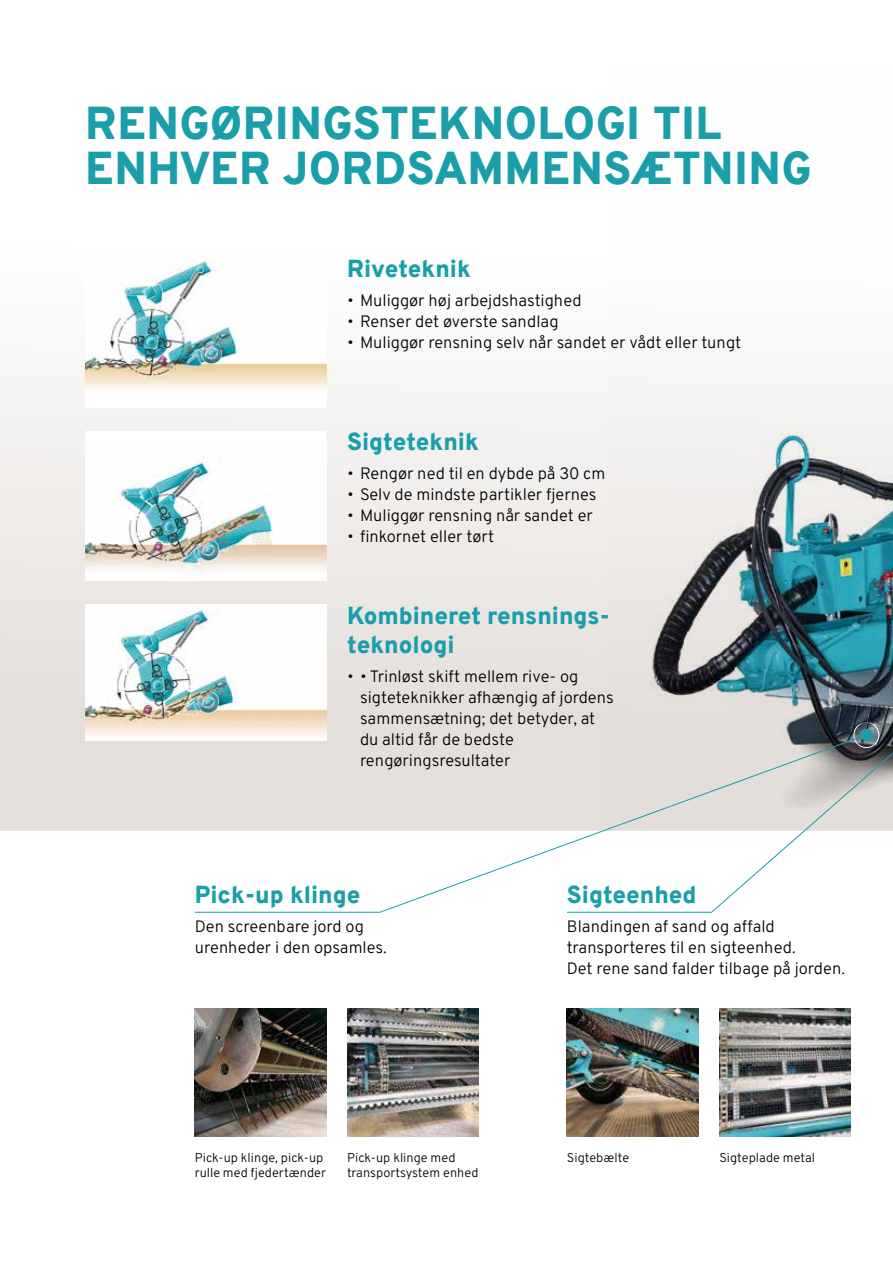
<style>
.page{position:relative;width:893px;height:1263px;background:#fff}
.page>*{position:absolute;margin:0;border:0;box-sizing:border-box;transform-origin:0 0}
.t1{font:900 45px/45px "Overpass";letter-spacing:.01em;color:#1a9eaa}
.t2{font:900 24px/28.5px "Overpass";color:#1a9eaa}
.t3{font:16.5px/21px "Overpass";color:#000}
.t4{font:12.75px "Overpass";color:#000}
</style>
<div class="page">
<svg style="left:0;top:362px;width:607px;height:469px;fill:#ece9e6"></svg>
<div style="left:607px;top:378px;width:286px;height:77px;background:#f5f3f2"></div>
<div style="left:85px;top:259px;width:241px;height:149px;background:#fff"></div>
<img style="left:85px;top:259px;width:241px;height:132px">
<div style="left:85px;top:432px;width:241px;height:148px;background:#fff"></div>
<img style="left:85px;top:457px;width:241px;height:114px">
<img style="left:85px;top:604px;width:241px;height:136px">
<img style="left:567px;top:1008px;width:131px;height:129px">
<img style="left:195px;top:1008px;width:131px;height:129px">
<img style="left:719px;top:1008px;width:131px;height:129px">
<img style="left:347px;top:1008px;width:131px;height:129px">
<svg style="left:194px;top:734px;width:372px;height:179px"></svg>
<img style="left:566px;top:455px;width:327px;height:458px">
<h1 class="t1" style="left:85px;top:102px;width:728px">RENGØRINGSTEKNOLOGI TIL<br>ENHVER JORDSAMMENSÆTNING</h1>
<h2 class="t2" style="left:347px;top:255px;width:125px">Riveteknik</h2>
<p class="t3" style="left:347px;top:289px;width:236px">• Muliggør høj arbejdshastighed</p>
<p class="t3" style="left:347px;top:310px;width:213px">• Renser det øverste sandlag</p>
<p class="t3" style="left:347px;top:331px;width:396px">• Muliggør rensning selv når sandet er vådt eller tungt</p>
<h2 class="t2" style="left:347px;top:427px;width:133px">Sigteteknik</h2>
<p class="t3" style="left:347px;top:462px;width:260px">• Rengør ned til en dybde på 30 cm</p>
<p class="t3" style="left:347px;top:483px;width:251px">• Selv de mindste partikler fjernes</p>
<p class="t3" style="left:347px;top:504px;width:247px">• Muliggør rensning når sandet er</p>
<p class="t3" style="left:347px;top:525px;width:148px">• finkornet eller tørt</p>
<h2 class="t2" style="left:347px;top:602px;width:264px">Kombineret rensnings&shy;teknologi</h2>
<p class="t3" style="left:360px;top:665px;width:255px;text-indent:-13px">• • Trinløst skift mellem rive- og sigteteknikker afhængig af jordens sammensætning; det betyder, at du altid får de bedste rengøringsresultater</p>
<h2 class="t2" style="left:195px;top:880px;width:167px">Pick-up klinge</h2>
<p class="t3" style="left:195px;top:915px;width:193px">Den screenbare jord og urenheder i den opsamles.</p>
<h2 class="t2" style="left:567px;top:880px;width:131px">Sigteenhed</h2>
<p class="t3" style="left:567px;top:915px;width:279px">Blandingen af sand og affald transporteres til en sigteenhed.<br>Det rene sand falder tilbage på jorden.</p>
<p class="t4" style="left:195px;top:1147px;width:130px">Pick-up klinge, pick-up</p>
<p class="t4" style="left:567px;top:1147px;width:64px">Sigtebælte</p>
<p class="t4" style="left:195px;top:1162px;width:133px">rulle med fjedertænder</p>
<p class="t4" style="left:347px;top:1147px;width:110px">Pick-up klinge med</p>
<p class="t4" style="left:719px;top:1147px;width:97px">Sigteplade metal</p>
<p class="t4" style="left:347px;top:1162px;width:133px">transportsystem enhed</p>
</div>
